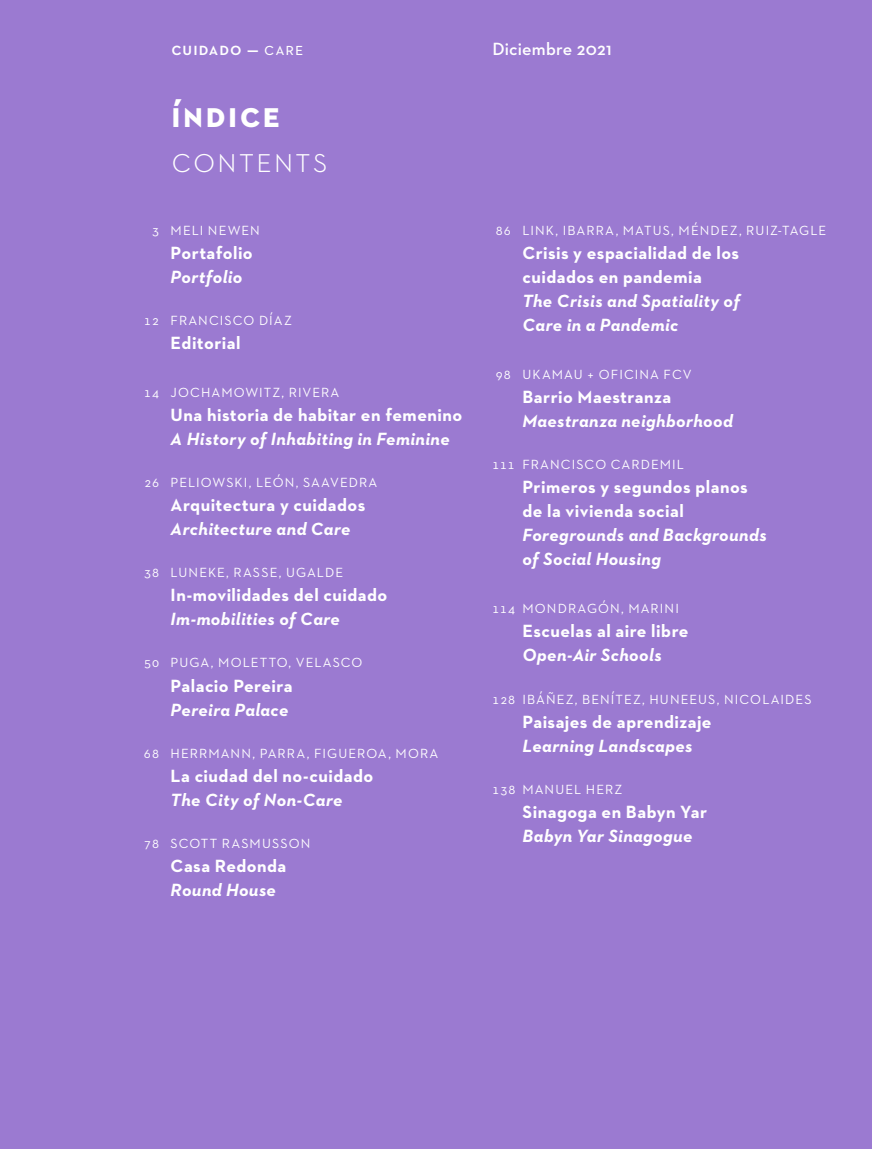
<style>
.page{position:relative;width:872px;height:1149px;background:#fff}
.page>*{position:absolute;margin:0;border:0;box-sizing:border-box;transform-origin:0 0}
.t1{font:300 36px "Neutraface 2 Text";letter-spacing:.05em;color:#fff}
.t2{font:700 36px "Neutraface 2 Text";color:#fff}
.t3{font:700 18px/24px "Neutraface 2 Text";letter-spacing:.025em;color:#fff}
.t4{font:italic 700 18px/24px "Neutraface 2 Text";letter-spacing:.025em;color:#fff}
.t5{font:600 18px "Neutraface 2 Text";letter-spacing:.015em;color:#fff}
.t6{font:600 18px "Neutraface 2 Text";letter-spacing:.055em;color:#fff}
.t7{font:13.5px "Neutraface 2 Text";letter-spacing:.075em;color:#fff}
.s1{font-weight:400}
</style>
<div class="page">
<div style="left:0;top:0;width:872px;height:1148px;background:#9b7ad1"></div>
<h2 class="t6" style="left:171px;top:37px;width:133px">cuidado — <span class="s1">care</span></h2>
<h2 class="t5" style="left:492px;top:37px;width:121px">Diciembre 2021</h2>
<h1 class="t2" style="left:171px;top:92px;width:110px">Índice</h1>
<h1 class="t1" style="left:171px;top:137px;width:157px">Contents</h1>
<p class="t7" style="left:152px;top:222px;width:109px">3 MELI NEWEN</p>
<h2 class="t3" style="left:171px;top:241px;width:84px">Portafolio</h2>
<h2 class="t4" style="left:171px;top:265px;width:73px">Portfolio</h2>
<p class="t7" style="left:144px;top:312px;width:149px">12 FRANCISCO DÍAZ</p>
<h2 class="t3" style="left:171px;top:331px;width:71px">Editorial</h2>
<p class="t7" style="left:144px;top:384px;width:197px">14 JOCHAMOWITZ, RIVERA</p>
<h2 class="t3" style="left:171px;top:403px;width:293px">Una historia de habitar en femenino</h2>
<h2 class="t4" style="left:171px;top:427px;width:281px">A History of Inhabiting in Feminine</h2>
<p class="t7" style="left:144px;top:474px;width:234px">26 PELIOWSKI, LEÓN, SAAVEDRA</p>
<h2 class="t3" style="left:171px;top:493px;width:196px">Arquitectura y cuidados</h2>
<h2 class="t4" style="left:171px;top:517px;width:182px">Architecture and Care</h2>
<p class="t7" style="left:144px;top:564px;width:201px">38 LUNEKE, RASSE, UGALDE</p>
<h2 class="t3" style="left:171px;top:583px;width:218px">In-movilidades del cuidado</h2>
<h2 class="t4" style="left:171px;top:607px;width:171px">Im-mobilities of Care</h2>
<p class="t7" style="left:144px;top:654px;width:220px">50 PUGA, MOLETTO, VELASCO</p>
<h2 class="t3" style="left:171px;top:673px;width:123px">Palacio Pereira</h2>
<h2 class="t4" style="left:171px;top:697px;width:119px">Pereira Palace</h2>
<p class="t7" style="left:144px;top:744px;width:296px">68 HERRMANN, PARRA, FIGUEROA, MORA</p>
<h2 class="t3" style="left:171px;top:763px;width:204px">La ciudad del no-cuidado</h2>
<h2 class="t4" style="left:171px;top:787px;width:174px">The City of Non-Care</h2>
<p class="t7" style="left:144px;top:834px;width:168px">78 SCOTT RASMUSSON</p>
<h2 class="t3" style="left:171px;top:853px;width:117px">Casa Redonda</h2>
<h2 class="t4" style="left:171px;top:877px;width:107px">Round House</h2>
<p class="t7" style="left:496px;top:222px;width:332px">86 LINK, IBARRA, MATUS, MÉNDEZ, RUIZ-TAGLE</p>
<h2 class="t3" style="left:522px;top:241px;width:218px">Crisis y espacialidad de los cuidados en pandemia</h2>
<h2 class="t4" style="left:522px;top:289px;width:219px">The Crisis and Spatiality of<br>Care in a Pandemic</h2>
<p class="t7" style="left:496px;top:366px;width:197px">98 UKAMAU + OFICINA FCV</p>
<h2 class="t3" style="left:522px;top:385px;width:150px">Barrio Maestranza</h2>
<h2 class="t4" style="left:522px;top:409px;width:212px">Maestranza neighborhood</h2>
<p class="t7" style="left:492px;top:456px;width:193px">111 FRANCISCO CARDEMIL</p>
<h2 class="t3" style="left:522px;top:475px;width:227px">Primeros y segundos planos de la vivienda social</h2>
<h2 class="t4" style="left:522px;top:523px;width:246px">Foregrounds and Backgrounds of Social Housing</h2>
<p class="t7" style="left:492px;top:600px;width:188px">114 MONDRAGÓN, MARINI</p>
<h2 class="t3" style="left:522px;top:619px;width:167px">Escuelas al aire libre</h2>
<h2 class="t4" style="left:522px;top:643px;width:141px">Open-Air Schools</h2>
<p class="t7" style="left:492px;top:690px;width:321px">128 IBÁÑEZ, BENÍTEZ, HUNEEUS, NICOLAIDES</p>
<h2 class="t3" style="left:522px;top:709px;width:191px">Paisajes de aprendizaje</h2>
<h2 class="t4" style="left:522px;top:733px;width:172px">Learning Landscapes</h2>
<p class="t7" style="left:492px;top:780px;width:131px">138 MANUEL HERZ</p>
<h2 class="t3" style="left:522px;top:799px;width:186px">Sinagoga en Babyn Yar</h2>
<h2 class="t4" style="left:522px;top:823px;width:172px">Babyn Yar Sinagogue</h2>
</div>
